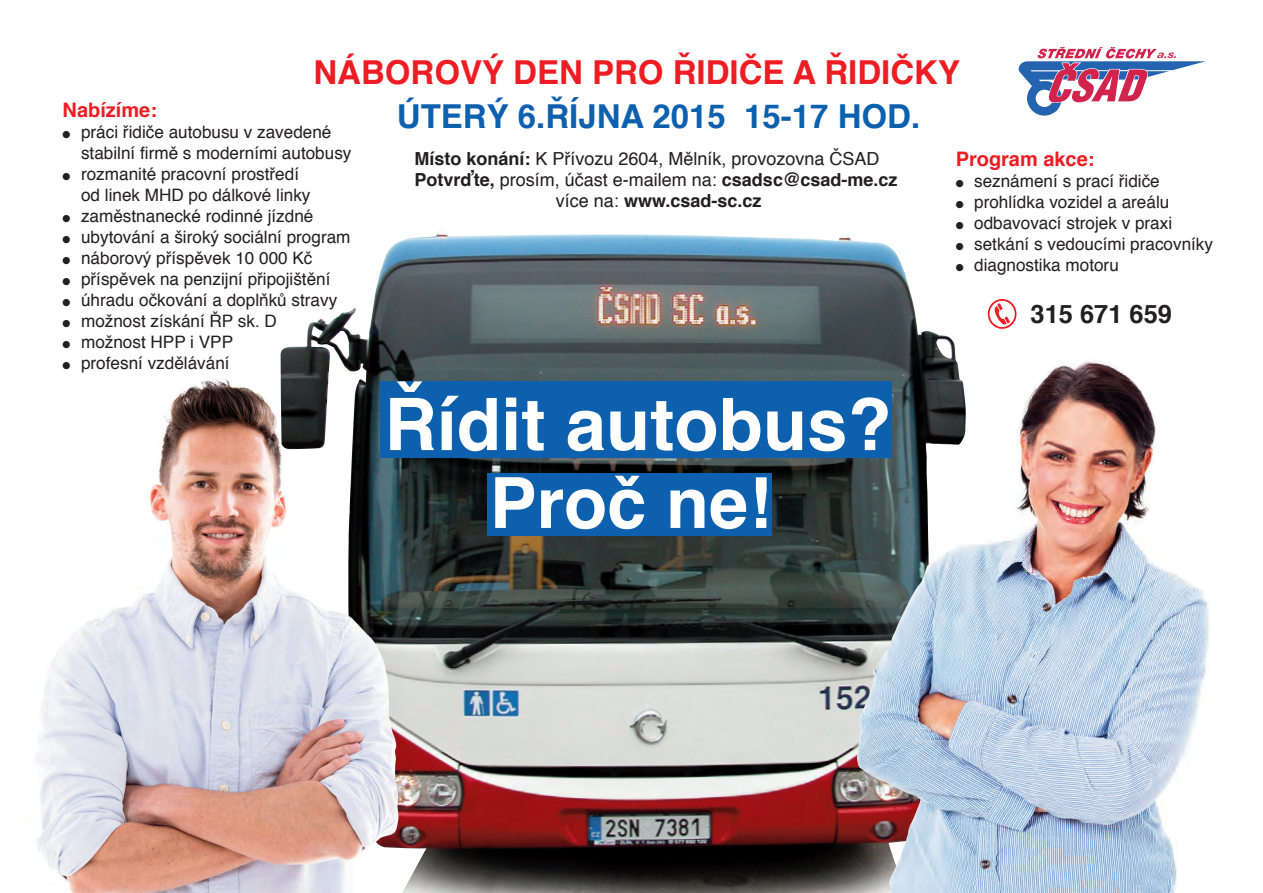
<style>
.page{position:relative;width:1263px;height:893px;background:#fff}
.page>*{position:absolute;margin:0;border:0;box-sizing:border-box;transform-origin:0 0}
.t1{font:700 72.45px "Helvetica";color:#fff}
.t2{font:700 70.5px "Helvetica";color:#fff}
.t3{font:700 33px "Helvetica";color:#ee1d23}
.t4{font:700 33px "Helvetica";color:#0d60ae}
.t5{font:700 25.5px "Helvetica";color:#231f20}
.t6{font:700 19.95px "Helvetica";color:#ee1d23}
.t7{font:700 18px "Helvetica";color:#231f20}
.t8{font:18px "Helvetica";color:#231f20}
.t9{font:17.1px/21px "Helvetica";color:#231f20}
.s1{font-weight:700}
.s2{font-weight:400}
</style>
<div class="page">
<img style="left:280px;top:232px;width:676px;height:661px">
<svg style="left:988px;top:299px;width:28px;height:30px"></svg>
<svg style="left:1018px;top:47px;width:188px;height:69px"></svg>
<img style="left:36px;top:373px;width:363px;height:520px">
<img style="left:857px;top:356px;width:352px;height:537px">
<div style="left:381px;top:381px;width:511px;height:77px;background:#0d60ae"></div>
<div style="left:487px;top:474px;width:284px;height:62px;background:#0d60ae"></div>
<h3 class="t3" style="left:313px;top:59px;width:648px">Náborový deN Pro Řidiče a Řidičky</h3>
<h3 class="t4" style="left:397px;top:103px;width:525px">úterý 6.ŘíjNa 2015 15-17 hod.</h3>
<p class="t6" style="left:956px;top:151px;width:140px">Program akce:</p>
<p class="t9" style="left:956px;top:172px;width:206px">● seznámení s prací řidiče</p>
<p class="t9" style="left:956px;top:193px;width:215px">● prohlídka vozidel a areálu</p>
<p class="t9" style="left:956px;top:214px;width:218px">● odbavovací strojek v praxi</p>
<p class="t9" style="left:956px;top:235px;width:259px">● setkání s vedoucími pracovníky</p>
<p class="t9" style="left:956px;top:256px;width:165px">● diagnostika motoru</p>
<h3 class="t5" style="left:1030px;top:303px;width:143px">315 671 659</h3>
<p class="t6" style="left:63px;top:102px;width:96px">Nabízíme:</p>
<p class="t9" style="left:81px;top:123px;width:272px;text-indent:-18px">● práci řidiče autobusu v zavedené stabilní firmě s moderními autobusy</p>
<p class="t9" style="left:81px;top:165px;width:231px;text-indent:-18px">● rozmanité pracovní prostředí od linek MHD po dálkové linky</p>
<p class="t9" style="left:63px;top:207px;width:252px">● zaměstnanecké rodinné jízdné</p>
<p class="t9" style="left:63px;top:228px;width:289px">● ubytování a široký sociální program</p>
<p class="t9" style="left:63px;top:249px;width:251px">● náborový příspěvek 10 000 Kč</p>
<p class="t9" style="left:63px;top:270px;width:269px">● příspěvek na penzijní připojištění</p>
<p class="t9" style="left:63px;top:291px;width:276px">● úhradu očkování a doplňků stravy</p>
<p class="t9" style="left:63px;top:312px;width:216px">● možnost získání ŘP sk. D</p>
<p class="t9" style="left:63px;top:333px;width:172px">● možnost HPP i VPP</p>
<p class="t9" style="left:63px;top:354px;width:168px">● profesní vzdělávání</p>
<p class="t8" style="left:414px;top:151px;width:467px"><span class="s1">Místo konání:</span> K Přívozu 2604, Mělník, provozovna ČSAD</p>
<p class="t7" style="left:414px;top:172px;width:485px">Potvrďte, <span class="s2">prosím, účast e-mailem na:</span> csadsc@csad-me.cz</p>
<p class="t7" style="left:556px;top:193px;width:207px"><span class="s2">více na:</span> www.csad-sc.cz</p>
<h1 class="t1" style="left:384px;top:394px;width:509px">Řídit autobus?</h1>
<h2 class="t2" style="left:490px;top:474px;width:283px">Proč ne!</h2>
</div>
